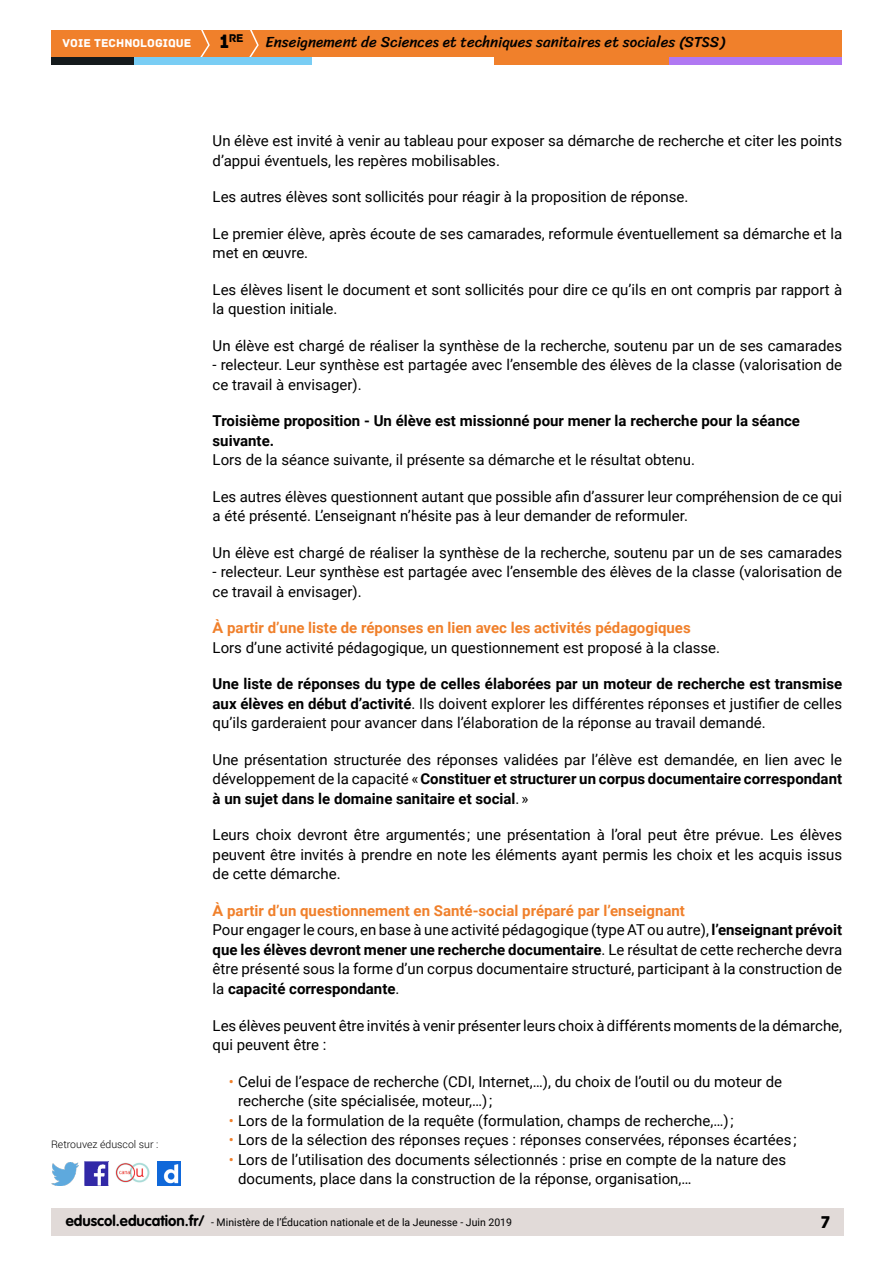
<style>
.page{position:relative;width:893px;height:1263px;background:#fff}
.page>*{position:absolute;margin:0;border:0;box-sizing:border-box;transform-origin:0 0}
.t1{font:18px "Archive";color:#000}
.t2{font:15px/19.5px "Roboto";color:#000}
.t3{font:700 15px/19.5px "Roboto";color:#000}
.t4{font:15px "Sriracha";color:#000}
.t5{font:12px "Archive";color:#fff}
.t6{font:11.85px "Archive";color:#000}
.t7{font:10.5px "Roboto";color:#000}
.t8{font:300 10.5px "Roboto";color:#000}
.s1{font-size:20.4px}
.s2{font-family:"Arial";font-weight:700;color:#f0802b}
.s3{font-weight:700;color:#f0802b}
.s4{font-weight:700}
.s5{color:#f0802b}
.s6{font-family:"VAG Rounded Std";font-weight:700;font-size:15px}
</style>
<div class="page">
<div style="left:51px;top:1209px;width:792px;height:27px;background:#e1dad8"></div>
<img style="left:85px;top:1162px;width:23px;height:23px">
<img style="left:51px;top:1163px;width:28px;height:22px">
<img style="left:158px;top:1162px;width:22px;height:23px">
<img style="left:115px;top:1162px;width:35px;height:21px">
<div style="left:51px;top:30px;width:791px;height:27px;background:#f0802b"></div>
<svg style="left:200px;top:30px;width:10px;height:27px"></svg>
<svg style="left:249px;top:30px;width:10px;height:27px"></svg>
<div style="left:133px;top:57px;width:179px;height:8px;background:#79cdf4"></div>
<div style="left:51px;top:57px;width:82px;height:8px;background:#141a1c"></div>
<div style="left:667px;top:57px;width:175px;height:8px;background:#b078f2"></div>
<div style="left:494px;top:57px;width:175px;height:8px;background:#f0802b"></div>
<p class="t6" style="left:220px;top:31px;width:25px"><span class="s1">1</span>re</p>
<p class="t5" style="left:63px;top:36px;width:130px">VOIE TECHNOLOGIQUE</p>
<p class="t4" style="left:265px;top:33px;width:461px">Enseignement de Sciences et techniques sanitaires et sociales (STSS)</p>
<p class="t8" style="left:51px;top:1137px;width:109px">Retrouvez éduscol sur :</p>
<p class="t2" style="left:213px;top:131px;width:631px">Un élève est invité à venir au tableau pour exposer sa démarche de recherche et citer les points d’appui éventuels, les repères mobilisables.</p>
<p class="t2" style="left:213px;top:187px;width:477px">Les autres élèves sont sollicités pour réagir à la proposition de réponse.</p>
<p class="t2" style="left:213px;top:223px;width:631px">Le premier élève, après écoute de ses camarades, reformule éventuellement sa démarche et la met en œuvre.</p>
<p class="t2" style="left:213px;top:279px;width:631px">Les élèves lisent le document et sont sollicités pour dire ce qu’ils en ont compris par rapport à la question initiale.</p>
<p class="t2" style="left:213px;top:335px;width:631px">Un élève est chargé de réaliser la synthèse de la recherche, soutenu par un de ses camarades</p>
<p class="t2" style="left:213px;top:355px;width:631px">- relecteur. Leur synthèse est partagée avec l’ensemble des élèves de la classe (valorisation de ce travail à envisager).</p>
<p class="t3" style="left:213px;top:411px;width:589px">Troisième proposition - Un élève est missionné pour mener la recherche pour la séance suivante.</p>
<p class="t2" style="left:213px;top:450px;width:484px">Lors de la séance suivante, il présente sa démarche et le résultat obtenu.</p>
<p class="t2" style="left:213px;top:486px;width:631px">Les autres élèves questionnent autant que possible afin d’assurer leur compréhension de ce qui a été présenté. L’enseignant n’hésite pas à leur demander de reformuler.</p>
<p class="t2" style="left:213px;top:542px;width:631px">Un élève est chargé de réaliser la synthèse de la recherche, soutenu par un de ses camarades</p>
<p class="t2" style="left:213px;top:562px;width:631px">- relecteur. Leur synthèse est partagée avec l’ensemble des élèves de la classe (valorisation de ce travail à envisager).</p>
<p class="t2" style="left:213px;top:618px;width:509px"><span class="s2">À</span> <span class="s3">partir d’une liste de réponses en lien avec les activités pédagogiques<br></span>Lors d’une activité pédagogique, un questionnement est proposé à la classe.</p>
<p class="t2" style="left:213px;top:674px;width:631px;text-align:justify"><span class="s4">Une liste de réponses du type de celles élaborées par un moteur de recherche est transmise aux élèves en début d’activité</span>. Ils doivent explorer les différentes réponses et justifier de celles qu’ils garderaient pour avancer dans l’élaboration de la réponse au travail demandé.</p>
<p class="t2" style="left:213px;top:749px;width:631px;text-align:justify">Une présentation structurée des réponses validées par l’élève est demandée, en lien avec le développement de la capacité « <span class="s4">Constituer et structurer un corpus documentaire correspondant à un sujet dans le domaine sanitaire et social</span>. »</p>
<p class="t2" style="left:213px;top:825px;width:631px;text-align:justify">Leurs choix devront être argumentés ; une présentation à l’oral peut être prévue. Les élèves peuvent être invités à prendre en note les éléments ayant permis les choix et les acquis issus de cette démarche.</p>
<p class="t2" style="left:213px;top:900px;width:631px"><span class="s2">À</span> <span class="s3">partir d’un questionnement en Santé-social préparé par l’enseignant<br></span>Pour engager le cours, en base à une activité pédagogique (type AT ou autre), <span class="s4">l’enseignant prévoit que les élèves devront mener une recherche documentaire</span>. Le résultat de cette recherche devra être présenté sous la forme d’un corpus documentaire structuré, participant à la construction de la <span class="s4">capacité correspondante</span>.</p>
<p class="t2" style="left:213px;top:1015px;width:631px">Les élèves peuvent être invités à venir présenter leurs choix à différents moments de la démarche, qui peuvent être :</p>
<p class="t2" style="left:238px;top:1071px;width:545px;text-indent:-9px"><span class="s5">•</span> Celui de l’espace de recherche (CDI, Internet,…), du choix de l’outil ou du moteur de recherche (site spécialisée, moteur,…) ;</p>
<p class="t2" style="left:229px;top:1110px;width:506px"><span class="s5">•</span> Lors de la formulation de la requête (formulation, champs de recherche,…) ;</p>
<p class="t2" style="left:229px;top:1129px;width:569px"><span class="s5">•</span> Lors de la sélection des réponses reçues : réponses conservées, réponses écartées ;</p>
<p class="t2" style="left:238px;top:1149px;width:550px;text-indent:-9px"><span class="s5">•</span> Lors de l’utilisation des documents sélectionnés : prise en compte de la nature des documents, place dans la construction de la réponse, organisation,…</p>
<p class="t7" style="left:66px;top:1215px;width:448px"><span class="s6">eduscol.education.fr/</span> - Ministère de l’Éducation nationale et de la Jeunesse - Juin 2019</p>
<p class="t1" style="left:820px;top:1211px;width:11px">7</p>
</div>
